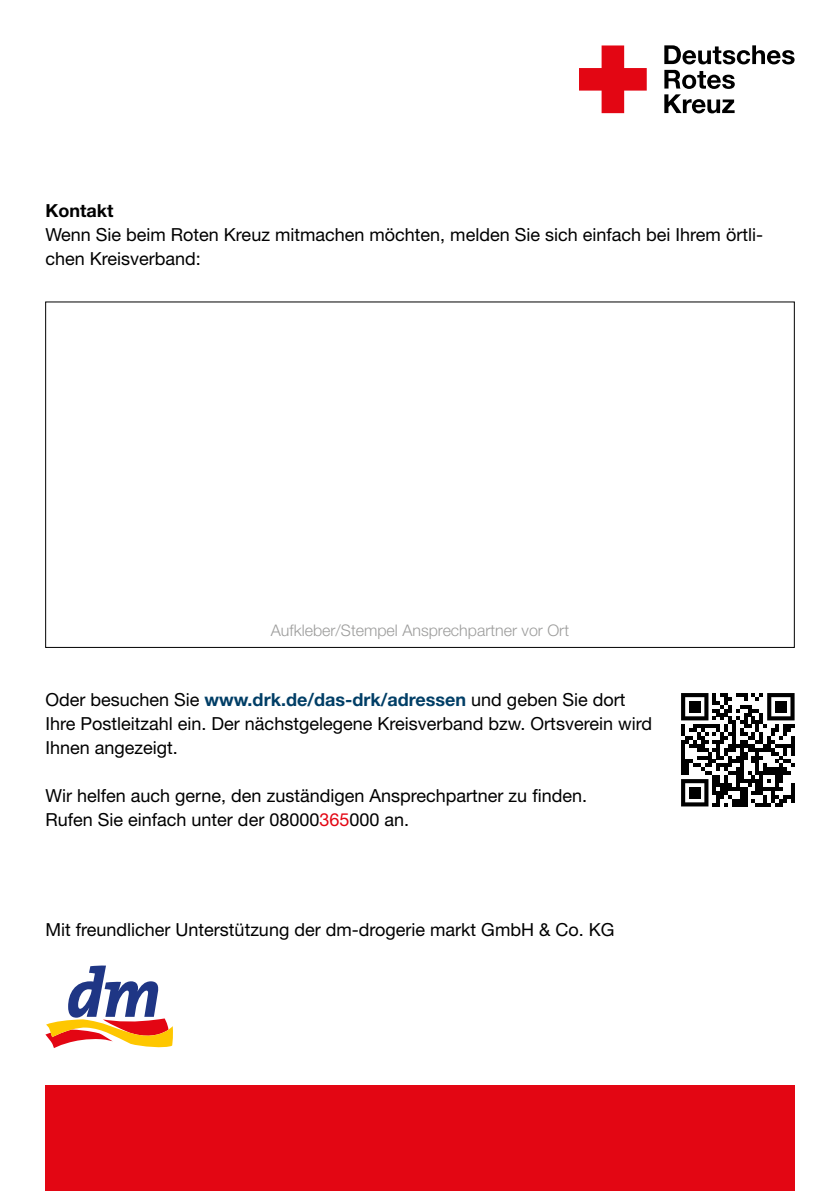
<style>
.page{position:relative;width:840px;height:1191px;background:#fff}
.page>*{position:absolute;margin:0;border:0;box-sizing:border-box;transform-origin:0 0}
.t1{font:18px/24px "Helvetica Neue LT Pro";color:#000}
.t2{font:18px "Helvetica Neue LT";color:#000}
.t3{font:700 18px "Helvetica Neue LT Pro";color:#000}
.t4{font:300 16px "Helvetica Neue LT";color:#9d9d9c}
.s1{font-weight:700;color:#003e66}
.s2{color:#e30613}
</style>
<div class="page">
<div style="left:45px;top:1085px;width:749px;height:106px;background:#e30613"></div>
<svg style="left:579px;top:45px;width:67px;height:68px"></svg>
<svg style="left:664px;top:45px;width:130px;height:19px"></svg>
<svg style="left:664px;top:70px;width:70px;height:43px"></svg>
<svg style="left:681px;top:693px;width:113px;height:113px"></svg>
<div style="left:688px;top:701px;width:12px;height:11px;background:#000"></div>
<div style="left:774px;top:701px;width:12px;height:11px;background:#000"></div>
<div style="left:688px;top:787px;width:12px;height:11px;background:#000"></div>
<svg style="left:45px;top:965px;width:128px;height:83px"></svg>
<p class="t3" style="left:45px;top:199px;width:70px">Kontakt</p>
<p class="t1" style="left:45px;top:222px;width:718px">Wenn Sie beim Roten Kreuz mitmachen möchten, melden Sie sich einfach bei Ihrem örtli&shy;chen Kreisverband:</p>
<p class="t4" style="left:271px;top:620px;width:299px">Aufkleber/Stempel Ansprechpartner vor Ort</p>
<p class="t1" style="left:45px;top:687px;width:608px">Oder besuchen Sie <span class="s1">www.drk.de/das-drk/adressen</span> und geben Sie dort<br>Ihre Postleitzahl ein. Der nächstgelegene Kreisverband bzw. Ortsverein wird<br>Ihnen angezeigt.</p>
<p class="t1" style="left:45px;top:783px;width:543px">Wir helfen auch gerne, den zuständigen Ansprechpartner zu finden.<br>Rufen Sie einfach unter der 08000<span class="s2">365</span>000 an.</p>
<p class="t2" style="left:45px;top:918px;width:570px">Mit freundlicher Unterstützung der dm-drogerie markt GmbH &amp; Co. KG</p>
</div>
